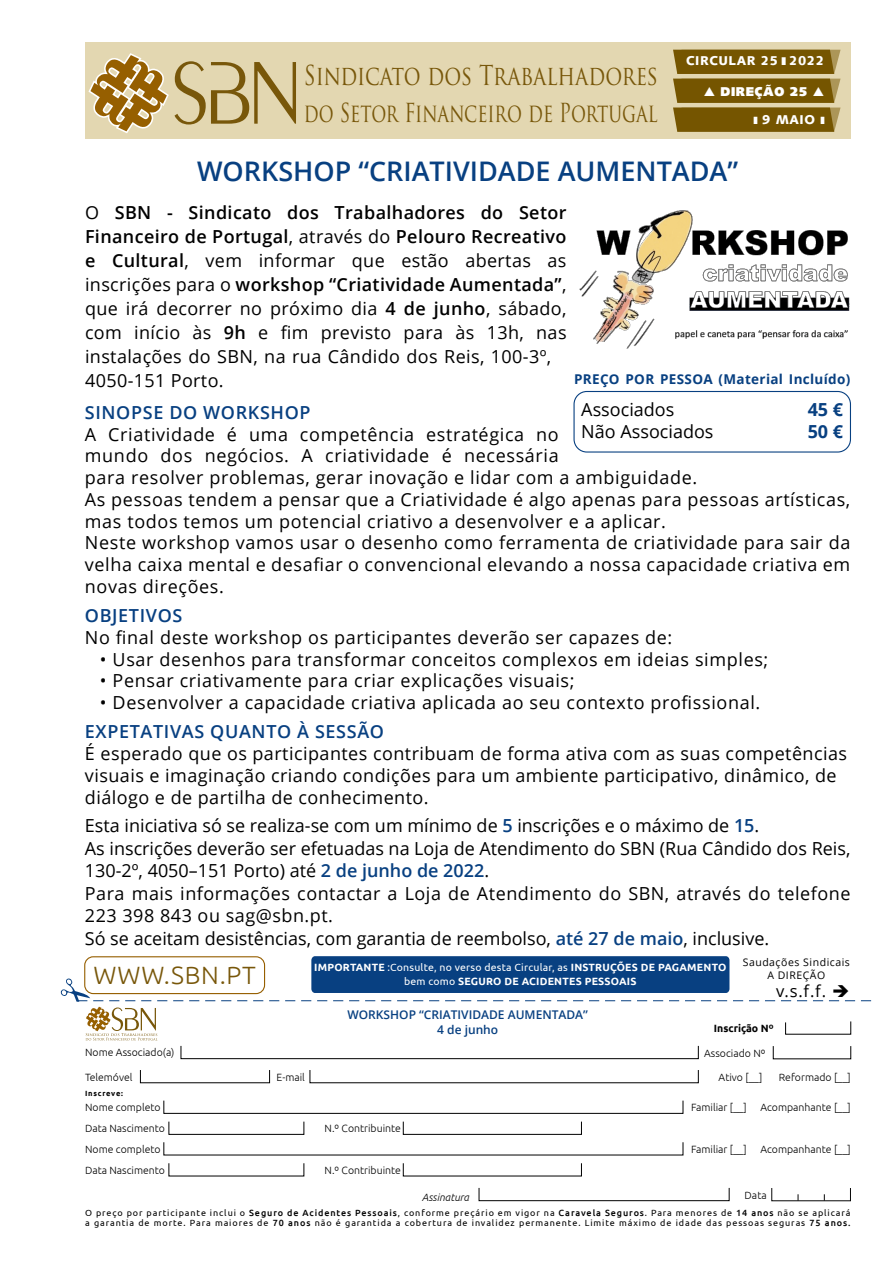
<style>
.page{position:relative;width:893px;height:1263px;background:#fff}
.page>*{position:absolute;margin:0;border:0;box-sizing:border-box;transform-origin:0 0}
.t1{font:600 27px "Open Sans";color:#084081}
.t2{font:26.7px "Trajan Pro";color:#78570a;scale:.78 1}
.t3{font:25.5px "Trajan Pro";color:#78570a;scale:.73 1}
.t4{font:300 25.05px "Ubuntu";letter-spacing:.03em;color:#78570a}
.t5{font:18px/21.8px "Open Sans";letter-spacing:.035em;color:#000}
.t6{font:18px/22.5px "Open Sans";color:#000}
.t7{font:600 18px "Open Sans";letter-spacing:.035em;color:#084081}
.t8{font:700 18px "Open Sans";color:#084081}
.t9{font:16.5px "Open Sans";color:#000}
.t10{font:700 13.5px "Open Sans";letter-spacing:.025em;color:#084081}
.t11{font:900 12.75px "Syntax";letter-spacing:.045em;color:#fff}
.t12{font:900 12.75px "Syntax";letter-spacing:.045em;color:#fff}
.t13{font:600 12px/14.4px "Open Sans";color:#084081;text-align:center}
.t14{font:300 10.5px/21px "Ubuntu";color:#000}
.t15{font:700 10.5px/14.1px "Ubuntu";letter-spacing:.02em;color:#fff;text-align:center}
.t16{font:10.5px/13.5px "Open Sans";letter-spacing:.05em;color:#000;text-align:center}
.t17{font:700 10.5px "Ubuntu";color:#000}
.t18{font:italic 300 10.5px "Ubuntu";color:#000}
.t19{font:9px/10.8px "Ubuntu";letter-spacing:.1em;color:#000}
.t20{font:700 7.5px "Ubuntu";letter-spacing:.1em;color:#000}
.s1{font-weight:600}
.s2{font-weight:600;color:#084081}
.s3{font-weight:400}
.s4{font-weight:500}
</style>
<div class="page">
<div style="left:85px;top:43px;width:765px;height:96px;background:#e3d7b1"></div>
<svg style="left:673px;top:50px;width:167px;height:82px;background:#85681a"></svg>
<svg style="left:88px;top:53px;width:208px;height:80px"></svg>
<div style="left:84px;top:956px;width:181px;height:38px;border:1px solid #965f00;border-radius:9px"></div>
<div style="left:181px;top:1046px;width:517px;height:13px;border:1px solid #000"></div>
<div style="left:479px;top:1188px;width:250px;height:13px;border:1px solid #000"></div>
<svg style="left:60px;top:978px;width:812px;height:62px"></svg>
<div style="left:311px;top:956px;width:418px;height:37px;background:#084081;border-radius:4px"></div>
<img style="left:579px;top:210px;width:271px;height:139px">
<div style="left:573px;top:391px;width:278px;height:62px;border:1px solid #084081;border-radius:13px"></div>
<h2 class="t2" style="left:304px;top:59px;width:456px">Sindicato dos Trabalhadores</h2>
<h3 class="t3" style="left:304px;top:96px;width:486px">do Setor Financeiro de Portugal</h3>
<p class="t11" style="left:686px;top:53px;width:139px">CIRCULAR 25 ❚ 2022</p>
<p class="t12" style="left:704px;top:84px;width:122px">▲ DIREÇÃO 25 ▲</p>
<p class="t11" style="left:753px;top:112px;width:73px">❚ 9 MAIO ❚</p>
<h1 class="t1" style="left:197px;top:153px;width:543px">WORKSHOP “CRIATIVIDADE AUMENTADA”</h1>
<p class="t5" style="left:85px;top:200px;width:483px;line-height:24px">O <span class="s1">SBN - Sindicato dos Trabalhadores do Setor Financeiro de Portugal</span>, através do <span class="s1">Pelouro Recreativo e Cultural</span>, vem informar que estão abertas as inscrições para o <span class="s1">workshop “Criatividade Aumentada”</span>, que irá decorrer no próximo dia <span class="s1">4 de junho</span>, sábado, com início às <span class="s1">9h</span> e fim previsto para às 13h, nas instalações do SBN, na rua Cândido dos Reis, 100-3º, 4050-151 Porto.</p>
<p class="t10" style="left:574px;top:370px;width:278px">PREÇO POR PESSOA (Material Incluído)</p>
<p class="t6" style="left:581px;top:398px;width:95px">Associados</p>
<p class="t8" style="left:808px;top:397px;width:37px">45 €</p>
<p class="t6" style="left:581px;top:420px;width:134px">Não Associados</p>
<p class="t8" style="left:808px;top:419px;width:37px">50 €</p>
<p class="t7" style="left:85px;top:400px;width:227px">SINOPSE DO WORKSHOP</p>
<p class="t5" style="left:85px;top:423px;width:767px">A Criatividade é uma competência estratégica no<br>mundo dos negócios. A criatividade é necessária<br>para resolver problemas, gerar inovação e lidar com a ambiguidade.<br>As pessoas tendem a pensar que a Criatividade é algo apenas para pessoas artísticas, mas todos temos um potencial criativo a desenvolver e a aplicar.<br>Neste workshop vamos usar o desenho como ferramenta de criatividade para sair da velha caixa mental e desafiar o convencional elevando a nossa capacidade criativa em novas direções.</p>
<p class="t7" style="left:85px;top:603px;width:99px">OBJETIVOS</p>
<p class="t5" style="left:85px;top:626px;width:589px">No final deste workshop os participantes deverão ser capazes de:</p>
<p class="t5" style="left:100px;top:648px;width:670px">• Usar desenhos para transformar conceitos complexos em ideias simples;</p>
<p class="t5" style="left:100px;top:670px;width:476px">• Pensar criativamente para criar explicações visuais;</p>
<p class="t5" style="left:100px;top:691px;width:662px">• Desenvolver a capacidade criativa aplicada ao seu contexto profissional.</p>
<p class="t7" style="left:85px;top:719px;width:301px">EXPETATIVAS QUANTO À SESSÃO</p>
<p class="t5" style="left:85px;top:742px;width:764px">É esperado que os participantes contribuam de forma ativa com as suas competências visuais e imaginação criando condições para um ambiente participativo, dinâmico, de diálogo e de partilha de conhecimento.</p>
<p class="t6" style="left:85px;top:814px;width:767px">Esta iniciativa só se realiza-se com um mínimo de <span class="s2">5</span> inscrições e o máximo de <span class="s2">15</span>.<br>As inscrições deverão ser efetuadas na Loja de Atendimento do SBN (Rua Cândido dos Reis, 130-2º, 4050–151 Porto) até <span class="s2">2 de junho de 2022</span>.<br>Para mais informações contactar a Loja de Atendimento do SBN, através do telefone 223 398 843 ou sag@sbn.pt.<br>Só se aceitam desistências, com garantia de reembolso, <span class="s2">até 27 de maio</span>, inclusive.</p>
<h3 class="t4" style="left:93px;top:960px;width:164px">WWW.SBN.PT</h3>
<p class="t9" style="left:776px;top:979px;width:75px">v.s.f.f. ➔</p>
<p class="t16" style="left:743px;top:955px;width:109px">Saudações Sindicais<br>A DIREÇÃO</p>
<p class="t15" style="left:314px;top:960px;width:414px">IMPORTANTE <span class="s3">:Consulte, no verso desta Circular, as</span> INSTRUÇÕES DE PAGAMENTO <span class="s3">bem como</span> SEGURO DE ACIDENTES PESSOAIS</p>
<p class="t14" style="left:85px;top:1042px;width:91px">Nome Associado(a)</p>
<p class="t14" style="left:85px;top:1066px;width:49px">Telemóvel</p>
<p class="t14" style="left:277px;top:1066px;width:30px">E-mail</p>
<p class="t20" style="left:85px;top:1088px;width:39px">Inscreve:</p>
<p class="t14" style="left:85px;top:1096px;width:82px">Nome completo<br>Data Nascimento</p>
<p class="t14" style="left:85px;top:1138px;width:82px">Nome completo<br>Data Nascimento</p>
<p class="t13" style="left:347px;top:1007px;width:242px">WORKSHOP “CRIATIVIDADE AUMENTADA”<br>4 de junho</p>
<p class="t14" style="left:325px;top:1117px;width:78px">N.º Contribuinte</p>
<p class="t14" style="left:325px;top:1159px;width:78px">N.º Contribuinte</p>
<p class="t18" style="left:422px;top:1191px;width:49px">Assinatura</p>
<p class="t17" style="left:714px;top:1021px;width:61px">Inscrição Nº</p>
<p class="t14" style="left:704px;top:1042px;width:63px">Associado Nº</p>
<p class="t14" style="left:719px;top:1066px;width:45px">Ativo [__]</p>
<p class="t14" style="left:779px;top:1066px;width:74px">Reformado [__]</p>
<p class="t14" style="left:691px;top:1096px;width:57px">Familiar [__]</p>
<p class="t14" style="left:760px;top:1096px;width:92px">Acompanhante [__]</p>
<p class="t14" style="left:691px;top:1138px;width:57px">Familiar [__]</p>
<p class="t14" style="left:760px;top:1138px;width:92px">Acompanhante [__]</p>
<p class="t14" style="left:745px;top:1184px;width:24px">Data</p>
<p class="t19" style="left:85px;top:1206px;width:767px">O preço por participante inclui o <span class="s4">Seguro de Acidentes Pessoais</span>, conforme preçário em vigor na <span class="s4">Caravela Seguros</span>. Para menores de <span class="s4">14 anos</span> não se aplicará a garantia de morte. Para maiores de <span class="s4">70 anos</span> não é garantida a cobertura de invalidez permanente. Limite máximo de idade das pessoas seguras <span class="s4">75 anos.</span></p>
</div>
